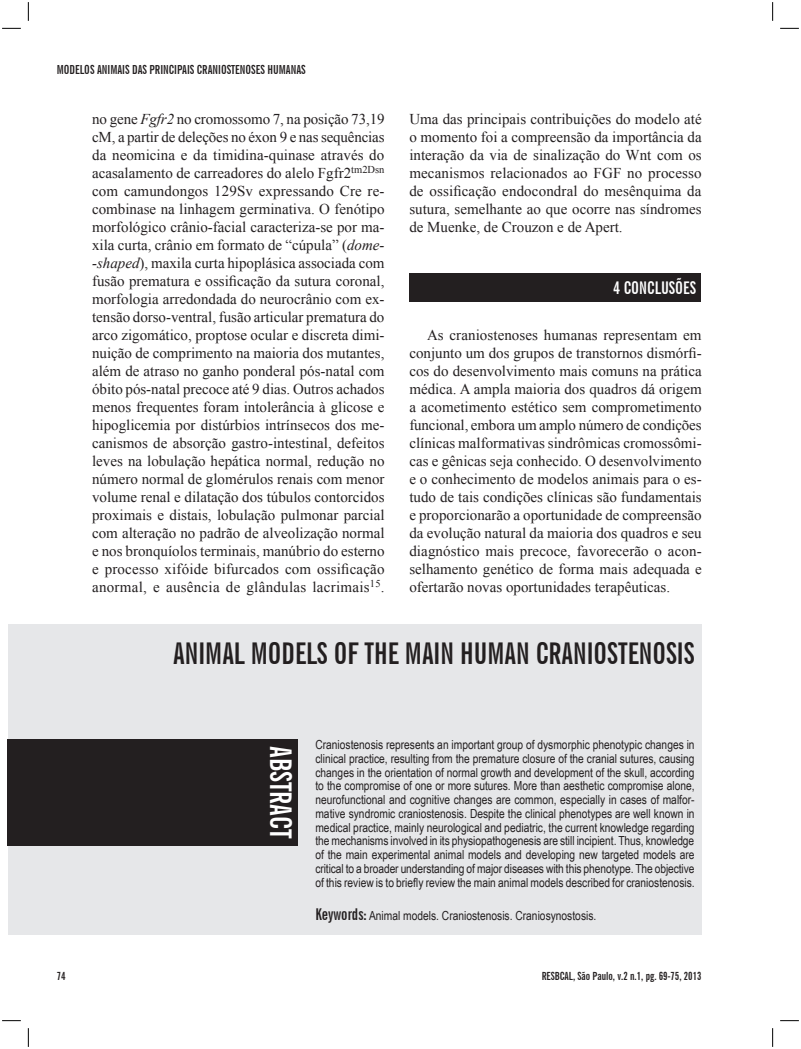
<style>
.page{position:relative;width:801px;height:1049px;background:#fff}
.page>*{position:absolute;margin:0;border:0;box-sizing:border-box;transform-origin:0 0}
.t1{font:700 extra-condensed 30px "News Gothic BT";color:#231f20}
.t2{font:700 extra-condensed 30px "News Gothic BT";color:#fff}
.t3{font:700 extra-condensed 17.5px "News Gothic BT";color:#fff}
.t4{font:15px/18px "Times New Roman";color:#231f20;text-align:justify}
.t5{font:12.5px/13.8px "Arial Narrow";color:#231f20;text-align:justify}
.t6{font:700 extra-condensed 12.5px "News Gothic BT";color:#231f20}
.t7{font:700 extra-condensed 11.25px "News Gothic BT";color:#231f20}
.s1{font-style:italic}
.s2{font-family:"News Gothic BT";font-weight:700;font-stretch:extra-condensed;font-size:16.25px}
</style>
<div class="page">
<div style="left:8px;top:624px;width:693px;height:310px;background:#e6e7e9"></div>
<div style="left:409px;top:273px;width:292px;height:29px;background:#231f20"></div>
<div style="left:8px;top:739px;width:290px;height:106px;background:#231f20"></div>
<svg style="left:2px;top:28px;width:19px;height:1px"></svg>
<svg style="left:780px;top:28px;width:19px;height:1px"></svg>
<svg style="left:2px;top:1020px;width:19px;height:1px"></svg>
<svg style="left:780px;top:1020px;width:19px;height:1px"></svg>
<svg style="left:28px;top:2px;width:1px;height:19px"></svg>
<svg style="left:28px;top:1028px;width:1px;height:19px"></svg>
<svg style="left:772px;top:2px;width:1px;height:19px"></svg>
<svg style="left:772px;top:1028px;width:1px;height:19px"></svg>
<p class="t6" style="left:57px;top:62px;width:250px">MODELOS ANIMAIS DAS PRINCIPAIS CRANIOSTENOSES HUMANAS</p>
<p class="t4" style="left:92px;top:110px;width:294px">no gene <span class="s1">Fgfr2</span> no cromossomo 7, na posição 73,19 cM, a partir de deleções no éxon 9 e nas sequências da neomicina e da timidina-quinase através do acasalamento de carreadores do alelo Fgfr2<sup>tm2Dsn </sup>com camundongos 129Sv expressando Cre re&shy;combinase na linhagem germinativa. O fenótipo morfológico crânio-facial caracteriza-se por ma&shy;xila curta, crânio em formato de “cúpula” (<span class="s1">dome--shaped</span>), maxila curta hipoplásica associada com fusão prematura e ossificação da sutura coronal, morfologia arredondada do neurocrânio com ex&shy;tensão dorso-ventral, fusão articular prematura do arco zigomático, proptose ocular e discreta dimi&shy;nuição de comprimento na maioria dos mutantes, além de atraso no ganho ponderal pós-natal com óbito pós-natal precoce até 9 dias. Outros achados menos frequentes foram intolerância à glicose e hipoglicemia por distúrbios intrínsecos dos me&shy;canismos de absorção gastro-intestinal, defeitos leves na lobulação hepática normal, redução no número normal de glomérulos renais com menor volume renal e dilatação dos túbulos contorcidos proximais e distais, lobulação pulmonar parcial com alteração no padrão de alveolização normal e nos bronquíolos terminais, manúbrio do esterno e processo xifóide bifurcados com ossificação anormal, e ausência de glândulas lacrimais<sup>15</sup>.</p>
<p class="t4" style="left:409px;top:110px;width:294px">Uma das principais contribuições do modelo até o momento foi a compreensão da importância da interação da via de sinalização do Wnt com os mecanismos relacionados ao FGF no processo de ossificação endocondral do mesênquima da sutura, semelhante ao que ocorre nas síndromes de Muenke, de Crouzon e de Apert.</p>
<p class="t3" style="left:613px;top:277px;width:19px">4 conclus</p>
<p class="t3" style="left:675px;top:277px;width:22px">ÕES</p>
<p class="t4" style="left:409px;top:325px;width:294px;text-indent:18px">As craniostenoses humanas representam em conjunto um dos grupos de transtornos dismórfi&shy;cos do desenvolvimento mais comuns na prática médica. A ampla maioria dos quadros dá origem a acometimento estético sem comprometimento funcional, embora um amplo número de condições clínicas malformativas sindrômicas cromossômi&shy;cas e gênicas seja conhecido. O desenvolvimento e o conhecimento de modelos animais para o es&shy;tudo de tais condições clínicas são fundamentais e proporcionarão a oportunidade de compreensão da evolução natural da maioria dos quadros e seu diagnóstico mais precoce, favorecerão o acon&shy;selhamento genético de forma mais adequada e ofertarão novas oportunidades terapêuticas.</p>
<h1 class="t1" style="left:173px;top:636px;width:523px">ANIMAL MODELS OF THE MAIN HUMAN CRANIOSTENOSIS</h1>
<h1 class="t2" style="left:299px;top:746px;width:94px;rotate:90deg">ABSTRACT</h1>
<p class="t5" style="left:315px;top:737px;width:381px">Craniostenosis represents an important group of dysmorphic phenotypic changes in clinical practice, resulting from the premature closure of the cranial sutures, causing changes in the orientation of normal growth and development of the skull, according to the compromise of one or more sutures. More than aesthetic compromise alone, neurofunctional and cognitive changes are common, especially in cases of malfor&shy;mative syndromic craniostenosis. Despite the clinical phenotypes are well known in medical practice, mainly neurological and pediatric, the current knowledge regarding the mechanisms involved in its physiopathogenesis are still incipient. Thus, knowledge of the main experimental animal models and developing new targeted models are critical to a broader understanding of major diseases with this phenotype. The objective of this review is to briefly review the main animal models described for craniostenosis.</p>
<p class="t5" style="left:315px;top:908px;width:282px"><span class="s2">Keywords:</span> Animal models. Craniostenosis. Craniosynostosis.</p>
<p class="t7" style="left:57px;top:969px;width:10px">74</p>
<p class="t7" style="left:542px;top:969px;width:161px">RESBCAL, São Paulo, v.2 n.1, pg. 69-75, 2013</p>
</div>
